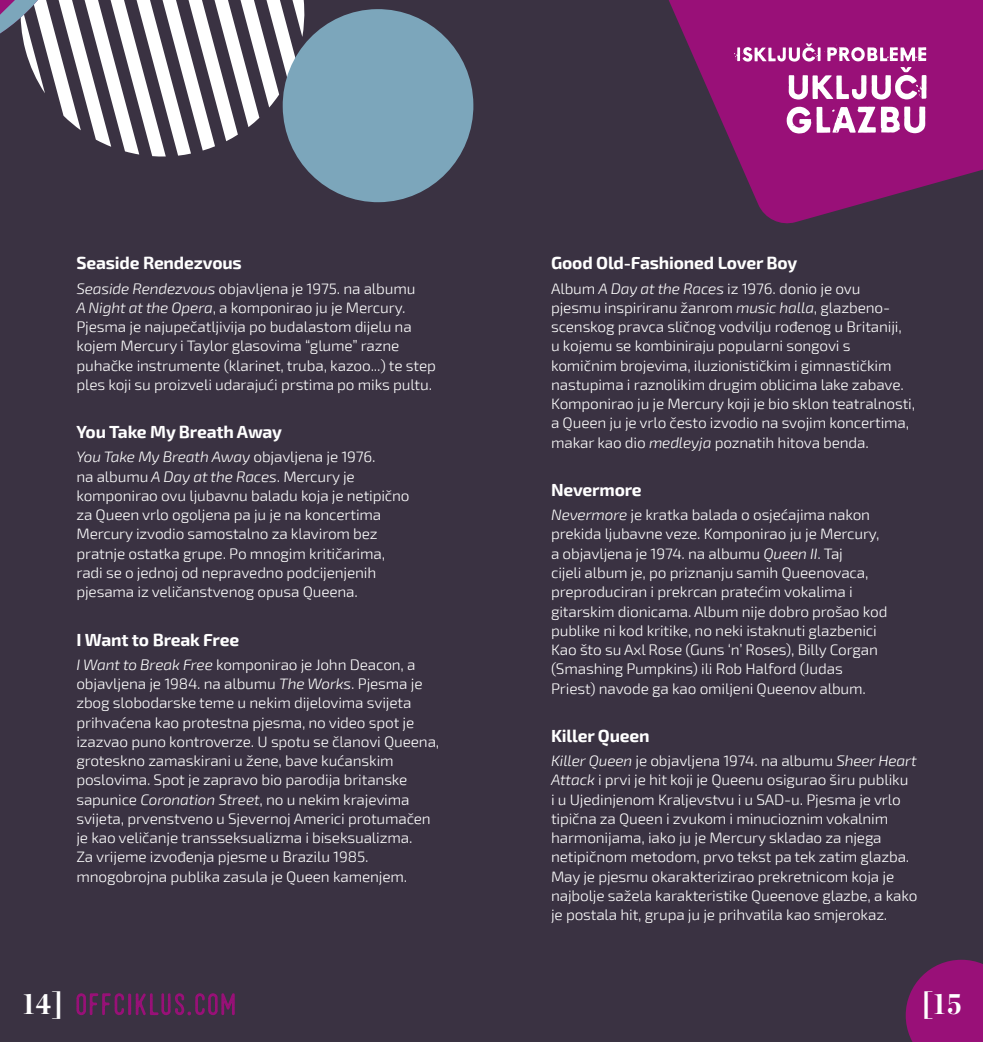
<style>
.page{position:relative;width:983px;height:1042px;background:#fff}
.page>*{position:absolute;margin:0;border:0;box-sizing:border-box;transform-origin:0 0}
.t1{font:700 29.75px "Chronicle Disp Cond";color:#fff}
.t2{font:700 17.15px "Exo 2";letter-spacing:-.01em;color:#fff}
.t3{font:300 15.05px/19.2px "Exo 2";letter-spacing:-.01em;color:#fff}
.s1{font-style:italic}
</style>
<div class="page">
<div style="left:0;top:0;width:982px;height:1042px;background:#3a3242"></div>
<svg style="left:905px;top:960px;width:77px;height:82px;background:#8d1471"></svg>
<svg style="left:76px;top:993px;width:159px;height:22px"></svg>
<svg style="left:38px;top:0;width:267px;height:157px"></svg>
<svg style="left:0;top:0;width:101px;height:82px"></svg>
<svg style="left:282px;top:8px;width:192px;height:195px"></svg>
<svg style="left:668px;top:0;width:314px;height:224px;fill:#991078"></svg>
<svg style="left:786px;top:107px;width:139px;height:27px;background:#cb86bb"></svg>
<svg style="left:733px;top:43px;width:193px;height:57px;background:#b34f9b"></svg>
<p class="t2" style="left:76px;top:253px;width:167px">Seaside Rendezvous</p>
<p class="t3" style="left:76px;top:279px;width:361px"><span class="s1">Seaside Rendezvous</span> objavljena je 1975. na albumu<br><span class="s1">A Night at the Opera</span>, a komponirao ju je Mercury.<br>Pjesma je najupečatljivija po budalastom dijelu na kojem Mercury i Taylor glasovima “glume” razne puhačke instrumente (klarinet, truba, kazoo...) te step ples koji su proizveli udarajući prstima po miks pultu.</p>
<p class="t2" style="left:76px;top:422px;width:207px">You Take My Breath Away</p>
<p class="t3" style="left:76px;top:448px;width:335px"><span class="s1">You Take My Breath Away</span> objavljena je 1976.<br>na albumu <span class="s1">A Day at the Races</span>. Mercury je komponirao ovu ljubavnu baladu koja je netipično za Queen vrlo ogoljena pa ju je na koncertima Mercury izvodio samostalno za klavirom bez pratnje ostatka grupe. Po mnogim kritičarima, radi se o jednoj od nepravedno podcijenjenih pjesama iz veličanstvenog opusa Queena.</p>
<p class="t2" style="left:76px;top:629px;width:164px">I Want to Break Free</p>
<p class="t3" style="left:76px;top:655px;width:364px"><span class="s1">I Want to Break Free</span> komponirao je John Deacon, a objavljena je 1984. na albumu <span class="s1">The Works</span>. Pjesma je zbog slobodarske teme u nekim dijelovima svijeta prihvaćena kao protestna pjesma, no video spot je izazvao puno kontroverze. U spotu se članovi Queena, groteskno zamaskirani u žene, bave kućanskim poslovima. Spot je zapravo bio parodija britanske sapunice <span class="s1">Coronation Street</span>, no u nekim krajevima svijeta, prvenstveno u Sjevernoj Americi protumačen je kao veličanje transseksualizma i biseksualizma.<br>Za vrijeme izvođenja pjesme u Brazilu 1985. mnogobrojna publika zasula je Queen kamenjem.</p>
<p class="t2" style="left:551px;top:253px;width:248px">Good Old-Fashioned Lover Boy</p>
<p class="t3" style="left:551px;top:279px;width:365px">Album <span class="s1">A Day at the Races</span> iz 1976. donio je ovu<br>pjesmu inspiriranu žanrom <span class="s1">music halla</span>, glazbeno&shy;scenskog pravca sličnog vodvilju rođenog u Britaniji,<br>u kojemu se kombiniraju popularni songovi s komičnim brojevima, iluzionističkim i gimnastičkim nastupima i raznolikim drugim oblicima lake zabave.<br>Komponirao ju je Mercury koji je bio sklon teatralnosti, a Queen ju je vrlo često izvodio na svojim koncertima, makar kao dio <span class="s1">medleyja</span> poznatih hitova benda.</p>
<p class="t2" style="left:551px;top:480px;width:92px">Nevermore</p>
<p class="t3" style="left:551px;top:505px;width:338px"><span class="s1">Nevermore</span> je kratka balada o osjećajima nakon prekida ljubavne veze. Komponirao ju je Mercury, a objavljena je 1974. na albumu <span class="s1">Queen II</span>. Taj<br>cijeli album je, po priznanju samih Queenovaca, preproduciran i prekrcan pratećim vokalima i gitarskim dionicama. Album nije dobro prošao kod publike ni kod kritike, no neki istaknuti glazbenici Kao što su Axl Rose (Guns ‘n’ Roses), Billy Corgan (Smashing Pumpkins) ili Rob Halford (Judas Priest) navode ga kao omiljeni Queenov album.</p>
<p class="t2" style="left:551px;top:725px;width:100px">Killer Queen</p>
<p class="t3" style="left:551px;top:751px;width:368px"><span class="s1">Killer Queen</span> je objavljena 1974. na albumu <span class="s1">Sheer Heart Attack</span> i prvi je hit koji je Queenu osigurao širu publiku<br>i u Ujedinjenom Kraljevstvu i u SAD-u. Pjesma je vrlo tipična za Queen i zvukom i minucioznim vokalnim harmonijama, iako ju je Mercury skladao za njega netipičnom metodom, prvo tekst pa tek zatim glazba.<br>May je pjesmu okarakterizirao prekretnicom koja je najbolje sažela karakteristike Queenove glazbe, a kako je postala hit, grupa ju je prihvatila kao smjerokaz.</p>
<h1 class="t1" style="left:23px;top:980px;width:41px">14]</h1>
<h1 class="t1" style="left:921px;top:980px;width:41px">[15</h1>
</div>
